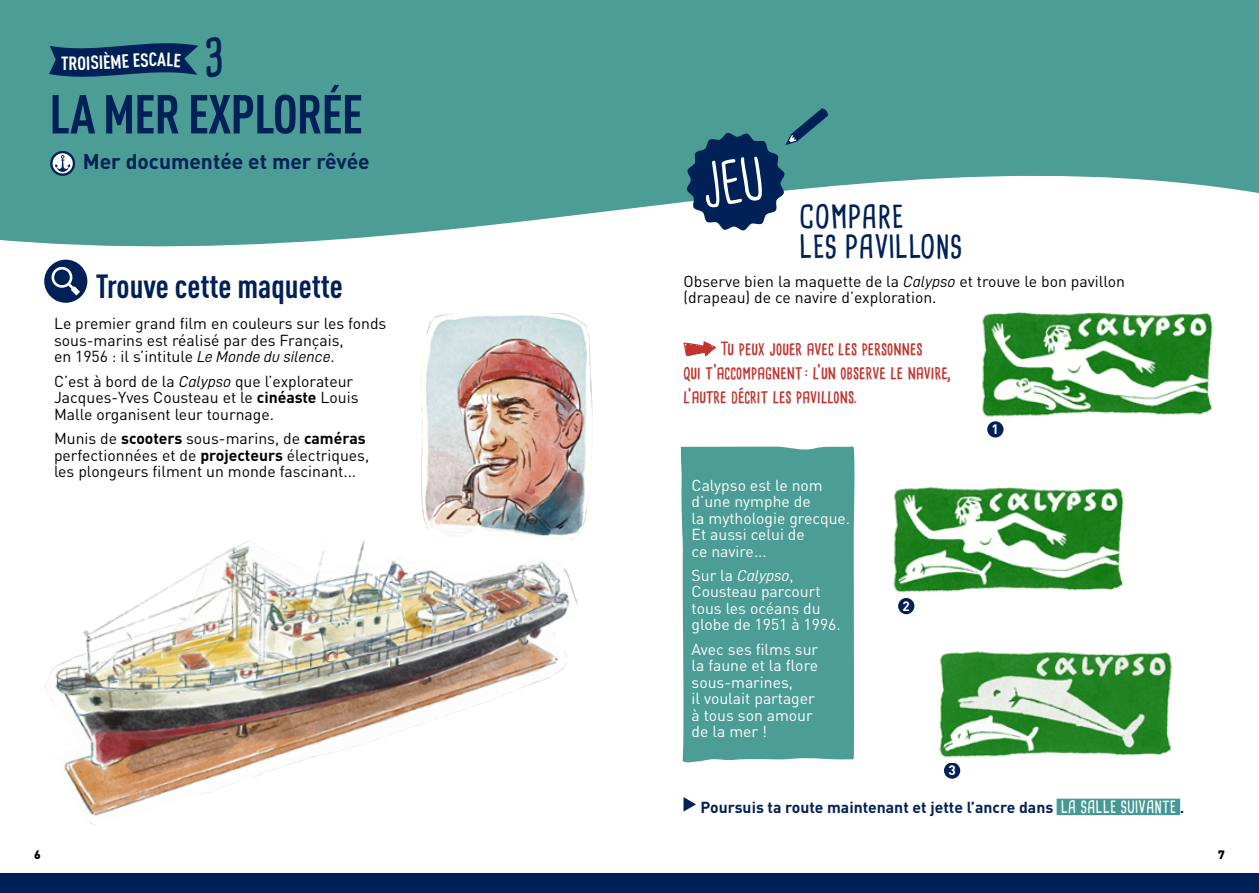
<style>
.page{position:relative;width:1259px;height:893px;background:#fff}
.page>*{position:absolute;margin:0;border:0;box-sizing:border-box;transform-origin:0 0}
.t1{font:700 54px "DIN Cond";letter-spacing:-.02em;color:#002157}
.t2{font:700 49.5px "Cardenio Modern";color:#002157}
.t3{font:700 33px "DIN Cond";color:#002157}
.t4{font:700 30.9px/30.9px "Cardenio Modern";color:#002157}
.t5{font:700 21px "DIN Pro";color:#002157}
.t6{font:700 18.9px "DIN Cond";color:#fff}
.t7{font:700 18px/24px "Cardenio Modern";color:#c03430}
.t8{font:700 16.5px "Cardenio Modern";color:#fff}
.t9{font:15.75px/16.5px "DIN Pro";color:#000}
.t10{font:15.75px/16.5px "DIN Pro";color:#fff}
.t11{font:700 15.75px "DIN Pro";color:#002157}
.t12{font:15.75px "D DIN Italic";color:#fff}
.t13{font:700 14.25px "DIN Pro";color:#002157}
.t14{font:700 13.5px "DIN Pro";color:#fff}
.t15{font:900 12px "DIN Pro";color:#000}
.s1{font-family:"D DIN Italic"}
.s2{font-weight:700}
.s3{font-family:"DIN Pro"}
.s4{font-family:"Cardenio Modern";font-size:16.5px;color:#fff}
</style>
<div class="page">
<svg style="left:0;top:0;width:1259px;height:303px;fill:#4b9d95"></svg>
<div style="left:0;top:873px;width:1259px;height:20px;background:#002157"></div>
<svg style="left:51px;top:152px;width:23px;height:23px"></svg>
<div style="left:50px;top:151px;width:25px;height:25px;border:2px solid #002157;border-radius:50%"></div>
<svg style="left:55px;top:155px;width:15px;height:17px"></svg>
<div style="left:44px;top:260px;width:43px;height:43px;background:#002157;border-radius:50%"></div>
<svg style="left:50px;top:266px;width:30px;height:29px"></svg>
<svg style="left:683px;top:341px;width:33px;height:15px"></svg>
<div style="left:987px;top:421px;width:16px;height:17px;background:#002157;border-radius:50%"></div>
<div style="left:898px;top:598px;width:16px;height:16px;background:#002157;border-radius:50%"></div>
<div style="left:944px;top:762px;width:16px;height:17px;background:#002157;border-radius:50%"></div>
<div style="left:1056px;top:799px;width:124px;height:16px;background:#479894"></div>
<svg style="left:683px;top:797px;width:13px;height:15px"></svg>
<img style="left:982px;top:311px;width:231px;height:106px">
<img style="left:893px;top:487px;width:231px;height:106px">
<img style="left:939px;top:651px;width:233px;height:112px">
<img style="left:45px;top:540px;width:532px;height:285px">
<img style="left:416px;top:313px;width:177px;height:229px">
<div style="left:681px;top:446px;width:174px;height:317px;background:#4b9d95"></div>
<svg style="left:49px;top:37px;width:149px;height:46px"></svg>
<svg style="left:686px;top:108px;width:142px;height:123px"></svg>
<p class="t6" style="left:61px;top:51px;width:18px">tr</p>
<h2 class="t2" style="left:204px;top:24px;width:23px">3</h2>
<h1 class="t1" style="left:49px;top:81px;width:315px">La mer explorée</h1>
<h3 class="t5" style="left:83px;top:147px;width:288px">Mer documentée et mer rêvée</h3>
<h3 class="t3" style="left:96px;top:267px;width:249px">Trouve cette maquette</h3>
<p class="t9" style="left:54px;top:315px;width:334px">Le premier grand film en couleurs sur les fonds sous-marins est réalisé par des Français,<br>en 1956 : il s’intitule <span class="s1">Le Monde du silence</span>.</p>
<p class="t9" style="left:54px;top:372px;width:306px">C’est à bord de la <span class="s1">Calypso</span> que l’explorateur<br>Jacques-Yves Cousteau et le <span class="s2">cinéaste</span> Louis<br>Malle organisent leur tournage.</p>
<p class="t9" style="left:54px;top:429px;width:317px">Munis de <span class="s2">scooters</span> sous-marins, de <span class="s2">caméras </span>perfectionnées et de <span class="s2">projecteurs</span> électriques, les plongeurs filment un monde fascinant...</p>
<h3 class="t4" style="left:799px;top:200px;width:103px">com pare les pavillon</h3>
<h3 class="t4" style="left:949px;top:231px;width:14px">s</h3>
<p class="t9" style="left:683px;top:272px;width:443px">Observe bien la maquette de la <span class="s1">Calypso</span> et trouve le bon pavillon (drapeau) de ce navire d’exploration.</p>
<p class="t7" style="left:683px;top:336px;width:270px;text-indent:37px">Tu peux jouer avec les personnes<br>qui t’accompagnent : l’un observe le navire, l’autre décrit les pavillons.</p>
<p class="t14" style="left:991px;top:420px;width:9px">1</p>
<p class="t10" style="left:691px;top:476px;width:160px">Calypso est le nom d’une nymphe de<br>la mythologie grecque.<br>Et aussi celui de<br>ce navire...</p>
<p class="t12" style="left:691px;top:567px;width:103px"><span class="s3">Sur la</span> Calypso<span class="s3">,</span></p>
<p class="t10" style="left:691px;top:583px;width:151px">Cousteau parcourt tous les océans du globe de 1951 à 1996.</p>
<p class="t10" style="left:691px;top:640px;width:128px">Avec ses films sur la faune et la flore sous-marines,<br>il voulait partager à tous son amour de la mer !</p>
<p class="t14" style="left:902px;top:596px;width:9px">2</p>
<p class="t14" style="left:948px;top:761px;width:9px">3</p>
<p class="t11" style="left:700px;top:796px;width:395px">Poursuis ta route maintenant et jette l’ancre dans <span class="s4">la salle</span></p>
<p class="t8" style="left:1120px;top:795px;width:34px">suivante</p>
<p class="t13" style="left:1180px;top:798px;width:6px">.</p>
<p class="t15" style="left:34px;top:846px;width:8px">6</p>
<p class="t15" style="left:1218px;top:846px;width:8px">7</p>
</div>
